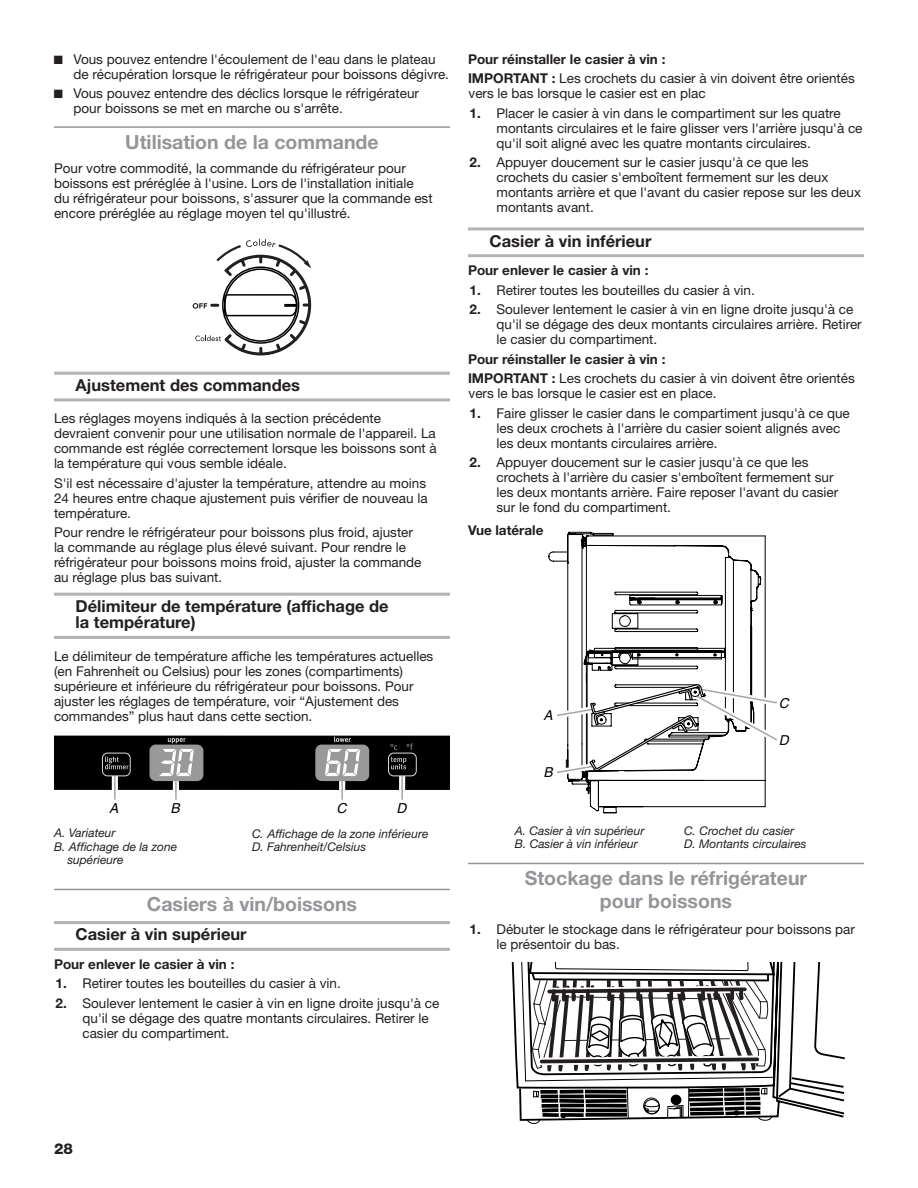
<style>
.page{position:relative;width:918px;height:1188px;background:#fff}
.page>*{position:absolute;margin:0;border:0;box-sizing:border-box;transform-origin:0 0}
.t1{font:700 19.5px/22.5px "Helvetica Neue LT Std";color:#939598;text-align:center}
.t2{font:700 16.5px/16.5px "Helvetica Neue LT Std";color:#231f20}
.t3{font:800 15px "Helvetica Neue LT Std";color:#231f20}
.t4{font:italic 13.8px "Helvetica";color:#000}
.t5{font:italic 13.65px "Helvetica";color:#000}
.t6{font:13.5px/15px "Helvetica Neue LT Std";color:#231f20}
.t7{font:700 13.5px "Helvetica Neue LT Std";color:#231f20}
.t8{font:italic 12px/13.5px "Helvetica Neue LT Std";color:#231f20}
.s1{font-weight:700}
</style>
<div class="page">
<hr style="left:54px;top:372px;width:396px;height:3px;background:#b2b3b7">
<hr style="left:54px;top:398px;width:396px;height:3px;background:#b2b3b7">
<hr style="left:54px;top:593px;width:396px;height:3px;background:#b2b3b7">
<hr style="left:54px;top:636px;width:396px;height:3px;background:#b2b3b7">
<hr style="left:54px;top:126px;width:396px;height:2px;background:#939598">
<hr style="left:54px;top:889px;width:396px;height:1px;background:#939598">
<hr style="left:54px;top:921px;width:396px;height:3px;background:#b2b3b7">
<hr style="left:54px;top:948px;width:396px;height:3px;background:#b2b3b7">
<svg style="left:193px;top:239px;width:119px;height:117px"></svg>
<div style="left:54px;top:736px;width:396px;height:54px;background:#000"></div>
<div style="left:102px;top:753px;width:29px;height:23px;border:1px solid #ddd;border-radius:5px"></div>
<div style="left:315px;top:745px;width:54px;height:36px;background:#999;border-radius:6px"></div>
<div style="left:149px;top:745px;width:54px;height:36px;background:#999;border-radius:6px"></div>
<svg style="left:105px;top:757px;width:24px;height:12px"></svg>
<div style="left:388px;top:753px;width:29px;height:23px;border:1px solid #ddd;border-radius:5px"></div>
<svg style="left:391px;top:757px;width:15px;height:12px"></svg>
<svg style="left:334px;top:737px;width:17px;height:5px"></svg>
<svg style="left:391px;top:744px;width:6px;height:6px"></svg>
<svg style="left:407px;top:744px;width:6px;height:6px"></svg>
<div style="left:112px;top:776px;width:6px;height:24px;background:#fff"></div>
<hr style="left:114px;top:776px;width:2px;height:24px;background:#a6a6a6">
<svg style="left:159px;top:738px;width:35px;height:62px"></svg>
<svg style="left:325px;top:749px;width:35px;height:51px"></svg>
<div style="left:399px;top:776px;width:6px;height:24px;background:#fff"></div>
<hr style="left:401px;top:776px;width:2px;height:24px;background:#a6a6a6">
<svg style="left:567px;top:532px;width:199px;height:282px"></svg>
<svg style="left:551px;top:545px;width:226px;height:234px"></svg>
<hr style="left:468px;top:227px;width:396px;height:3px;background:#b2b3b7">
<hr style="left:468px;top:254px;width:396px;height:3px;background:#b2b3b7">
<hr style="left:468px;top:863px;width:396px;height:1px;background:#939598">
<svg style="left:513px;top:962px;width:332px;height:162px"></svg>
<p class="t6" style="left:74px;top:51px;width:377px;text-indent:-20px">■ Vous pouvez entendre l'écoulement de l'eau dans le plateau de récupération lorsque le réfrigérateur pour boissons dégivre.</p>
<p class="t6" style="left:74px;top:86px;width:347px;text-indent:-20px">■ Vous pouvez entendre des déclics lorsque le réfrigérateur pour boissons se met en marche ou s'arrête.</p>
<h1 class="t1" style="left:125px;top:130px;width:255px">Utilisation de la commande</h1>
<p class="t6" style="left:54px;top:161px;width:380px">Pour votre commodité, la commande du réfrigérateur pour boissons est préréglée à l'usine. Lors de l'installation initiale du réfrigérateur pour boissons, s'assurer que la commande est encore préréglée au réglage moyen tel qu'illustré.</p>
<p class="t2" style="left:76px;top:376px;width:226px">Ajustement des commandes</p>
<p class="t6" style="left:54px;top:411px;width:384px">Les réglages moyens indiqués à la section précédente devraient convenir pour une utilisation normale de l'appareil. La commande est réglée correctement lorsque les boissons sont à la température qui vous semble idéale.</p>
<p class="t6" style="left:54px;top:475px;width:375px;text-align:justify">S'il est nécessaire d'ajuster la température, attendre au moins 24 heures entre chaque ajustement puis vérifier de nouveau la température.</p>
<p class="t6" style="left:54px;top:525px;width:369px">Pour rendre le réfrigérateur pour boissons plus froid, ajuster la commande au réglage plus élevé suivant. Pour rendre le réfrigérateur pour boissons moins froid, ajuster la commande au réglage plus bas suivant.</p>
<p class="t2" style="left:76px;top:597px;width:315px">Délimiteur de température (affichage de la température)</p>
<p class="t6" style="left:54px;top:649px;width:381px">Le délimiteur de température affiche les températures actuelles (en Fahrenheit ou Celsius) pour les zones (compartiments) supérieure et inférieure du réfrigérateur pour boissons. Pour ajuster les réglages de température, voir “Ajustement des commandes” plus haut dans cette section.</p>
<p class="t4" style="left:109px;top:800px;width:11px">A</p>
<p class="t4" style="left:170px;top:800px;width:11px">B</p>
<p class="t4" style="left:337px;top:800px;width:11px">C</p>
<p class="t4" style="left:397px;top:800px;width:11px">D</p>
<p class="t8" style="left:54px;top:826px;width:63px">A. Variateur</p>
<p class="t8" style="left:54px;top:840px;width:125px">B. Affichage de la zone</p>
<p class="t8" style="left:67px;top:853px;width:58px">supérieure</p>
<p class="t8" style="left:252px;top:826px;width:178px">C. Affichage de la zone inférieure<br>D. Fahrenheit/Celsius</p>
<h1 class="t1" style="left:147px;top:893px;width:212px">Casiers à vin/boissons</h1>
<p class="t2" style="left:76px;top:926px;width:173px">Casier à vin supérieur</p>
<p class="t7" style="left:54px;top:956px;width:182px">Pour enlever le casier à vin :</p>
<p class="t6" style="left:55px;top:976px;width:287px"><span class="s1">1.</span> Retirer toutes les bouteilles du casier à vin.</p>
<p class="t6" style="left:82px;top:995px;width:358px;text-indent:-27px"><span class="s1">2.</span> Soulever lentement le casier à vin en ligne droite jusqu'à ce qu'il se dégage des quatre montants circulaires. Retirer le casier du compartiment.</p>
<p class="t6" style="left:468px;top:49px;width:388px;line-height:19.5px"><span class="s1">Pour réinstaller le casier à vin :<br>IMPORTANT :</span> Les crochets du casier à vin doivent être orientés</p>
<p class="t6" style="left:469px;top:86px;width:239px">vers le bas lorsque le casier est en plac</p>
<p class="t6" style="left:497px;top:105px;width:368px;text-indent:-27px"><span class="s1">1.</span> Placer le casier à vin dans le compartiment sur les quatre montants circulaires et le faire glisser vers l'arrière jusqu'à ce qu'il soit aligné avec les quatre montants circulaires.</p>
<p class="t6" style="left:497px;top:155px;width:366px;text-indent:-27px"><span class="s1">2.</span> Appuyer doucement sur le casier jusqu'à ce que les crochets du casier s'emboîtent fermement sur les deux montants arrière et que l'avant du casier repose sur les deux montants avant.</p>
<p class="t2" style="left:490px;top:232px;width:163px">Casier à vin inférieur</p>
<p class="t7" style="left:468px;top:262px;width:182px">Pour enlever le casier à vin :</p>
<p class="t6" style="left:470px;top:282px;width:287px"><span class="s1">1.</span> Retirer toutes les bouteilles du casier à vin.</p>
<p class="t6" style="left:497px;top:302px;width:367px;text-indent:-27px"><span class="s1">2.</span> Soulever lentement le casier à vin en ligne droite jusqu'à ce qu'il se dégage des deux montants circulaires arrière. Retirer le casier du compartiment.</p>
<p class="t6" style="left:468px;top:349px;width:388px;line-height:19.5px"><span class="s1">Pour réinstaller le casier à vin :<br>IMPORTANT :</span> Les crochets du casier à vin doivent être orientés</p>
<p class="t6" style="left:469px;top:386px;width:250px">vers le bas lorsque le casier est en place.</p>
<p class="t6" style="left:497px;top:405px;width:355px;text-indent:-27px"><span class="s1">1.</span> Faire glisser le casier dans le compartiment jusqu'à ce que les deux crochets à l'arrière du casier soient alignés avec les deux montants circulaires arrière.</p>
<p class="t6" style="left:497px;top:455px;width:343px;text-indent:-27px"><span class="s1">2.</span> Appuyer doucement sur le casier jusqu'à ce que les crochets à l'arrière du casier s'emboîtent fermement sur les deux montants arrière. Faire reposer l'avant du casier sur le fond du compartiment.</p>
<p class="t7" style="left:468px;top:522px;width:77px">Vue latérale</p>
<p class="t5" style="left:543px;top:708px;width:14px">A</p>
<p class="t5" style="left:543px;top:765px;width:14px">B</p>
<p class="t5" style="left:779px;top:695px;width:15px">C</p>
<p class="t5" style="left:779px;top:732px;width:15px">D</p>
<p class="t8" style="left:515px;top:823px;width:131px">A. Casier à vin supérieur<br>B. Casier à vin inférieur</p>
<p class="t8" style="left:684px;top:823px;width:124px">C. Crochet du casier<br>D. Montants circulaires</p>
<h1 class="t1" style="left:525px;top:867px;width:284px">Stockage dans le réfrigérateur pour boissons</h1>
<p class="t6" style="left:497px;top:921px;width:360px;text-indent:-27px"><span class="s1">1.</span> Débuter le stockage dans le réfrigérateur pour boissons par le présentoir du bas.</p>
<p class="t3" style="left:54px;top:1139px;width:20px">28</p>
</div>
